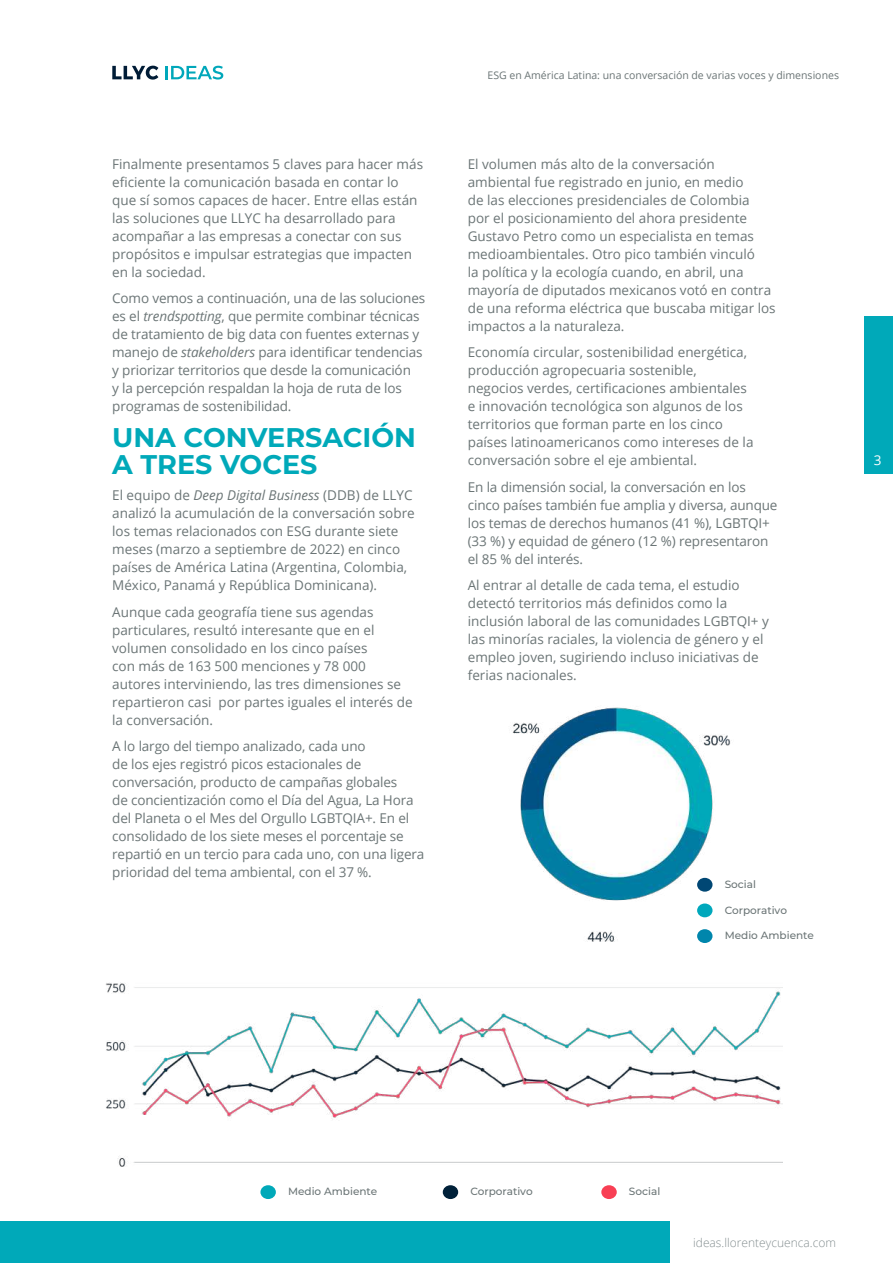
<style>
.page{position:relative;width:893px;height:1263px;background:#fff}
.page>*{position:absolute;margin:0;border:0;box-sizing:border-box;transform-origin:0 0}
.t1{font:700 27px/27px "Montserrat";color:#00a9b9}
.t2{font:13.5px/18px "Open Sans";color:#6b7576}
.t3{font:13.5px "Open Sans";color:#fff}
.t4{font:300 12px "Open Sans";color:#858f91}
.t5{font:500 10.5px "Montserrat";color:#6b7576}
.t6{font:10.5px "Open Sans";color:#6b7576}
.s1{font-style:italic}
</style>
<div class="page">
<div style="left:864px;top:316px;width:29px;height:158px;background:#00a9b9"></div>
<div style="left:0;top:1221px;width:669px;height:42px;background:#00a9b9"></div>
<svg style="left:165px;top:66px;width:58px;height:14px"></svg>
<svg style="left:112px;top:66px;width:46px;height:14px"></svg>
<img style="left:512px;top:707px;width:220px;height:183px">
<img style="left:106px;top:890px;width:676px;height:373px">
<div style="left:697px;top:878px;width:15px;height:14px;background:#004774;border-radius:50%"></div>
<div style="left:697px;top:903px;width:15px;height:14px;background:#00a8bc;border-radius:50%"></div>
<div style="left:697px;top:929px;width:15px;height:14px;background:#0086ac;border-radius:50%"></div>
<div style="left:260px;top:1185px;width:16px;height:14px;background:#00a9b9;border-radius:50%"></div>
<div style="left:443px;top:1185px;width:15px;height:14px;background:#002139;border-radius:50%"></div>
<div style="left:601px;top:1185px;width:16px;height:14px;background:#f83f54;border-radius:50%"></div>
<p class="t2" style="left:112px;top:155px;width:312px">Finalmente presentamos 5 claves para hacer más eficiente la comunicación basada en contar lo que sí somos capaces de hacer. Entre ellas están las soluciones que LLYC ha desarrollado para acompañar a las empresas a conectar con sus propósitos e impulsar estrategias que impacten en la sociedad.</p>
<p class="t2" style="left:112px;top:289px;width:315px">Como vemos a continuación, una de las soluciones es el <span class="s1">trendspotting</span>, que permite combinar técnicas de tratamiento de big data con fuentes externas y manejo de <span class="s1">stakeholders</span> para identificar tendencias y priorizar territorios que desde la comunicación<br>y la percepción respaldan la hoja de ruta de los programas de sostenibilidad.</p>
<h1 class="t1" style="left:112px;top:422px;width:305px">UNA CONVERSACIÓN<br>A TRES VOCES</h1>
<p class="t2" style="left:112px;top:486px;width:304px">El equipo de <span class="s1">Deep Digital Business</span> (DDB) de LLYC analizó la acumulación de la conversación sobre los temas relacionados con ESG durante siete meses (marzo a septiembre de 2022) en cinco países de América Latina (Argentina, Colombia, México, Panamá y República Dominicana).</p>
<p class="t2" style="left:112px;top:603px;width:302px">Aunque cada geografía tiene sus agendas particulares, resultó interesante que en el volumen consolidado en los cinco países<br>con más de 163 500 menciones y 78 000 autores interviniendo, las tres dimensiones se repartieron casi por partes iguales el interés de la conversación.</p>
<p class="t2" style="left:112px;top:737px;width:314px">A lo largo del tiempo analizado, cada uno<br>de los ejes registró picos estacionales de conversación, producto de campañas globales<br>de concientización como el Día del Agua, La Hora del Planeta o el Mes del Orgullo LGBTQIA+. En el consolidado de los siete meses el porcentaje se repartió en un tercio para cada uno, con una ligera prioridad del tema ambiental, con el 37 %.</p>
<p class="t6" style="left:487px;top:68px;width:353px">ESG en América Latina: una conversación de varias voces y dimensiones</p>
<p class="t2" style="left:468px;top:154px;width:309px">El volumen más alto de la conversación ambiental fue registrado en junio, en medio<br>de las elecciones presidenciales de Colombia<br>por el posicionamiento del ahora presidente Gustavo Petro como un especialista en temas medioambientales. Otro pico también vinculó<br>la política y la ecología cuando, en abril, una mayoría de diputados mexicanos votó en contra de una reforma eléctrica que buscaba mitigar los impactos a la naturaleza.</p>
<p class="t2" style="left:468px;top:343px;width:287px">Economía circular, sostenibilidad energética, producción agropecuaria sostenible, negocios verdes, certificaciones ambientales e innovación tecnológica son algunos de los territorios que forman parte en los cinco países latinoamericanos como intereses de la conversación sobre el eje ambiental.</p>
<p class="t2" style="left:468px;top:477px;width:311px">En la dimensión social, la conversación en los cinco países también fue amplia y diversa, aunque los temas de derechos humanos (41 %), LGBTQI+ (33 %) y equidad de género (12 %) representaron el 85 % del interés.</p>
<p class="t2" style="left:468px;top:576px;width:303px">Al entrar al detalle de cada tema, el estudio detectó territorios más definidos como la inclusión laboral de las comunidades LGBTQI+ y las minorías raciales, la violencia de género y el empleo joven, sugiriendo incluso iniciativas de ferias nacionales.</p>
<p class="t3" style="left:874px;top:451px;width:9px">3</p>
<p class="t5" style="left:725px;top:877px;width:33px">Social</p>
<p class="t5" style="left:725px;top:903px;width:64px">Corporativo</p>
<p class="t5" style="left:725px;top:928px;width:91px">Medio Ambiente</p>
<p class="t5" style="left:288px;top:1184px;width:91px">Medio Ambiente</p>
<p class="t5" style="left:470px;top:1184px;width:64px">Corporativo</p>
<p class="t5" style="left:629px;top:1184px;width:33px">Social</p>
<p class="t4" style="left:693px;top:1234px;width:144px">ideas.llorenteycuenca.com</p>
</div>
